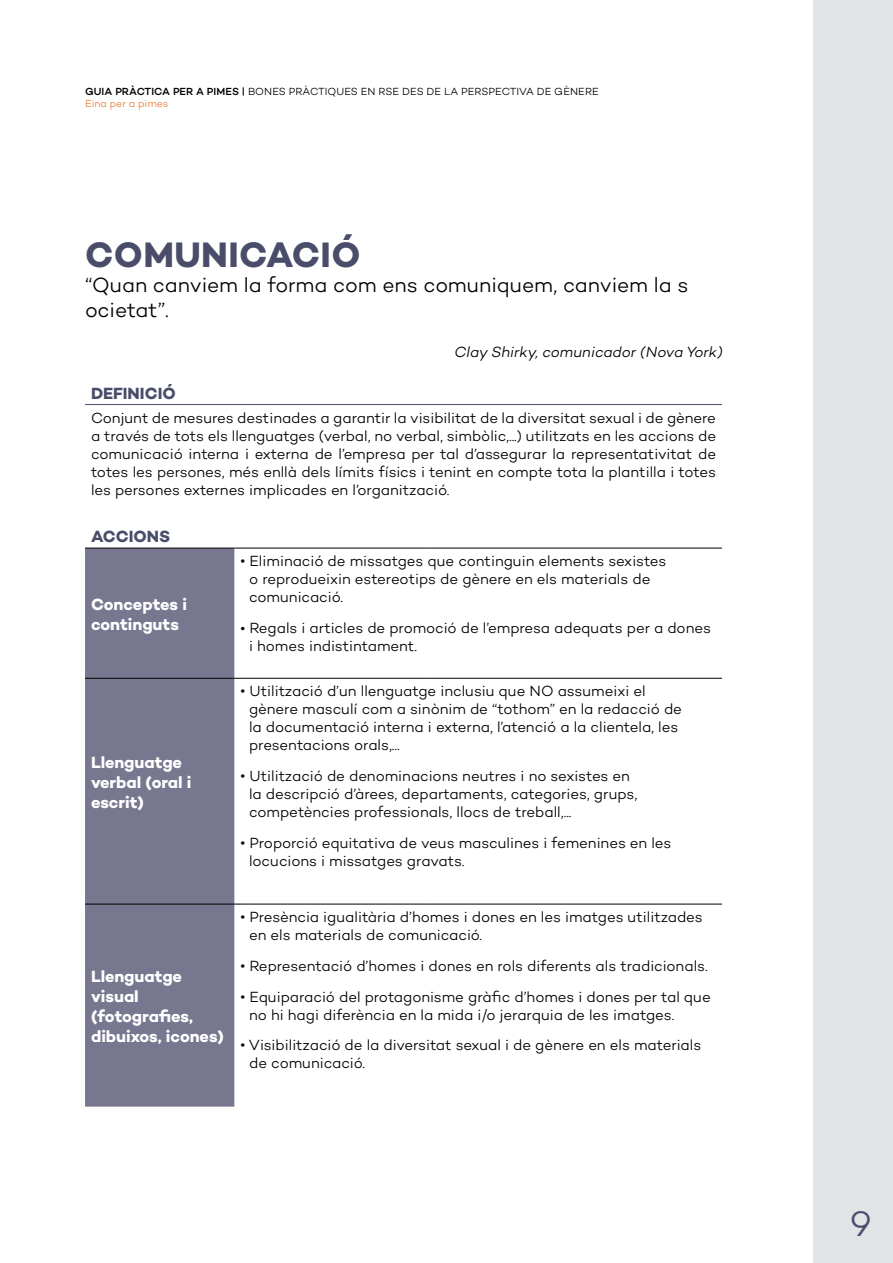
<style>
.page{position:relative;width:893px;height:1263px;background:#fff}
.page>*{position:absolute;margin:0;border:0;box-sizing:border-box;transform-origin:0 0}
.t1{font:700 36px "Campton";letter-spacing:.01em;color:#494d69}
.t2{font:300 35.85px "Campton";color:#494d69}
.t3{font:300 21px/25.2px "Campton";letter-spacing:-.01em;color:#000}
.t4{font:700 16.5px/19.8px "Campton";letter-spacing:-.005em;color:#fff}
.t5{font:700 16.5px "Campton";color:#494d69}
.t6{font:300 15px/18px "Campton";letter-spacing:-.005em;color:#000}
.t7{font:italic 300 15px "Campton";letter-spacing:-.005em;color:#000}
.t8{font:300 10.5px/12.6px "Campton";color:#000}
.s1{font-weight:500}
.s2{color:#ec7a33}
</style>
<div class="page">
<div style="left:813px;top:0;width:80px;height:1263px;background:#e2e3e7"></div>
<div style="left:85px;top:549px;width:150px;height:558px;background:#77778f"></div>
<hr style="left:85px;top:678px;width:150px;height:1px;background:#000">
<hr style="left:235px;top:678px;width:196px;height:1px;background:#000">
<hr style="left:431px;top:678px;width:291px;height:1px;background:#000">
<hr style="left:85px;top:904px;width:150px;height:1px;background:#000">
<hr style="left:235px;top:904px;width:196px;height:1px;background:#000">
<hr style="left:431px;top:904px;width:291px;height:1px;background:#000">
<hr style="left:85px;top:548px;width:150px;height:1px;background:#000">
<hr style="left:235px;top:548px;width:196px;height:1px;background:#000">
<hr style="left:431px;top:548px;width:291px;height:1px;background:#000">
<hr style="left:85px;top:404px;width:637px;height:1px;background:#494d69">
<p class="t8" style="left:85px;top:85px;width:515px"><span class="s1">GUIA PRÀCTICA PER A PIMES |</span> BONES PRÀCTIQUES EN RSE DES DE LA PERSPECTIVA DE GÈNERE<br><span class="s2">Eina per a pimes</span></p>
<h1 class="t1" style="left:85px;top:232px;width:277px">COMUNICACIÓ</h1>
<h3 class="t3" style="left:85px;top:272px;width:605px">“Quan canviem la forma com ens comuniquem, canviem la s ocietat”.</h3>
<p class="t7" style="left:455px;top:342px;width:270px">Clay Shirky, comunicador (Nova York)</p>
<p class="t5" style="left:91px;top:382px;width:86px">DEFINICIÓ</p>
<p class="t6" style="left:91px;top:408px;width:627px;text-align:justify">Conjunt de mesures destinades a garantir la visibilitat de la diversitat sexual i de gènere a través de tots els llenguatges (verbal, no verbal, simbòlic,...) utilitzats en les accions de comunicació interna i externa de l’empresa per tal d’assegurar la representativitat de totes les persones, més enllà dels límits físics i tenint en compte tota la plantilla i totes les persones externes implicades en l’organització.</p>
<p class="t5" style="left:91px;top:526px;width:81px">ACCIONS</p>
<p class="t4" style="left:91px;top:594px;width:98px">Conceptes i continguts</p>
<p class="t4" style="left:91px;top:752px;width:102px">Llenguatge verbal (oral i escrit)</p>
<p class="t4" style="left:91px;top:966px;width:134px">Llenguatge visual (fotografies, dibuixos, icones)</p>
<p class="t6" style="left:249px;top:552px;width:419px;text-indent:-9px">• Eliminació de missatges que continguin elements sexistes o reprodueixin estereotips de gènere en els materials de comunicació.</p>
<p class="t6" style="left:249px;top:618px;width:463px;text-indent:-9px">• Regals i articles de promoció de l’empresa adequats per a dones i homes indistintament.</p>
<p class="t6" style="left:249px;top:682px;width:434px;text-indent:-9px">• Utilització d’un llenguatge inclusiu que NO assumeixi el gènere masculí com a sinònim de “tothom” en la redacció de la documentació interna i externa, l’atenció a la clientela, les presentacions orals,...</p>
<p class="t6" style="left:249px;top:767px;width:390px;text-indent:-9px">• Utilització de denominacions neutres i no sexistes en la descripció d’àrees, departaments, categories, grups, competències professionals, llocs de treball,...</p>
<p class="t6" style="left:249px;top:833px;width:424px;text-indent:-9px">• Proporció equitativa de veus masculines i femenines en les locucions i missatges gravats.</p>
<p class="t6" style="left:249px;top:908px;width:455px;text-indent:-9px">• Presència igualitària d’homes i dones en les imatges utilitzades en els materials de comunicació.</p>
<p class="t6" style="left:241px;top:956px;width:469px">• Representació d’homes i dones en rols diferents als tradicionals.</p>
<p class="t6" style="left:249px;top:987px;width:463px;text-indent:-9px">• Equiparació del protagonisme gràfic d’homes i dones per tal que no hi hagi diferència en la mida i/o jerarquia de les imatges.</p>
<p class="t6" style="left:249px;top:1036px;width:454px;text-indent:-9px">• Visibilització de la diversitat sexual i de gènere en els materials de comunicació.</p>
<h2 class="t2" style="left:850px;top:1202px;width:24px">9</h2>
</div>
